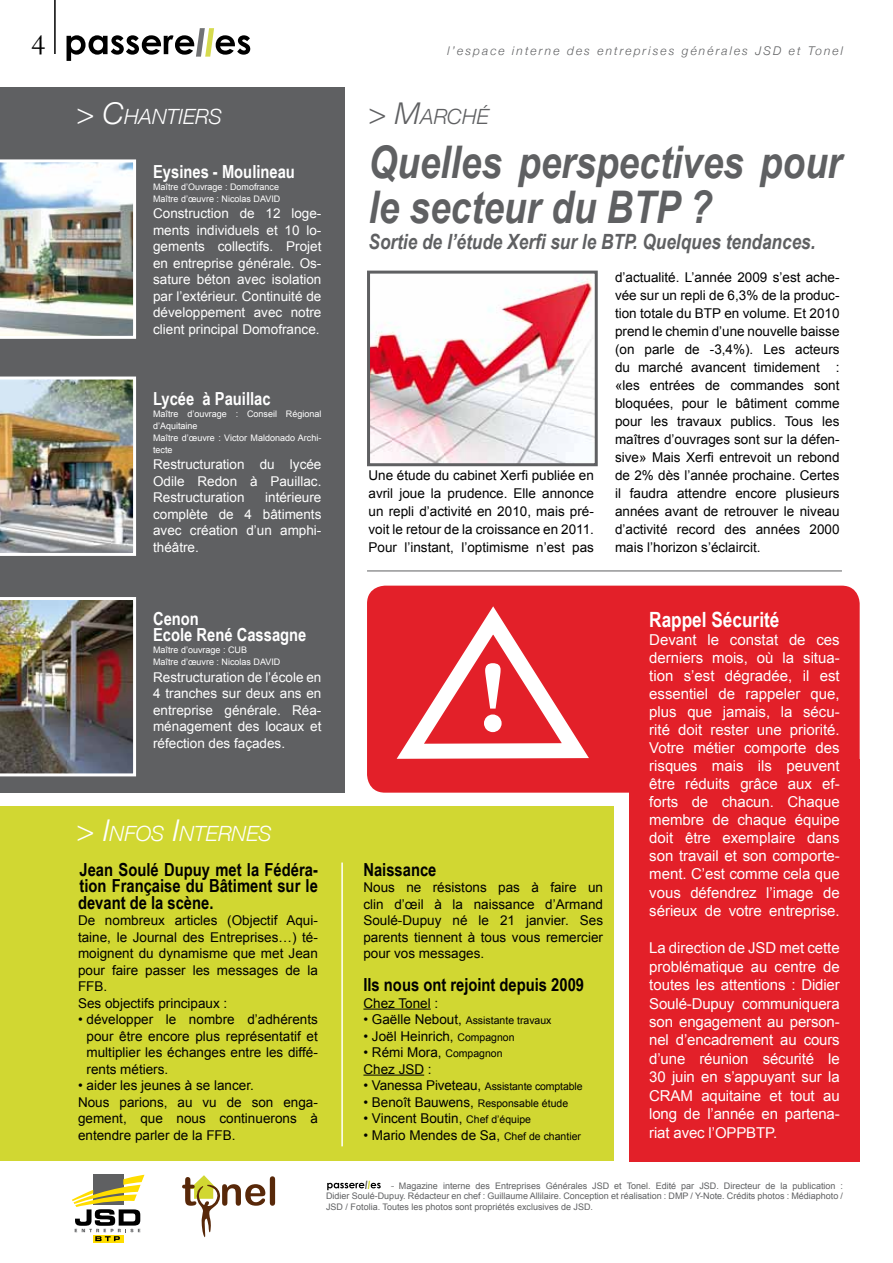
<style>
.page{position:relative;width:893px;height:1263px;background:#fff}
.page>*{position:absolute;margin:0;border:0;box-sizing:border-box;transform-origin:0 0}
.t1{font:italic 700 45px/45px "Arial Narrow";color:#5f6062}
.t2{font:30px "Garamond";color:#000}
.t3{font:italic 700 21px "Arial Narrow";color:#5f6062}
.t4{font:italic 300 21px "Helvetica Neue";color:#fff}
.t5{font:700 21px "Arial Narrow";color:#fff}
.t6{font:italic 300 21px "Helvetica Neue";color:#5f6062}
.t7{font:700 18px/16.5px "Arial Narrow";color:#000;text-align:justify}
.t8{font:700 18px/16.5px "Arial Narrow";color:#fff}
.t9{font:15px/18.1px "Arial";letter-spacing:-.005em;color:#fff;text-align:justify}
.t10{font:13.5px/18px "Arial";color:#000;text-align:justify}
.t11{font:13.5px/16.5px "Arial";color:#fff;text-align:justify}
.t12{font:italic 300 12px "Helvetica Neue";letter-spacing:.17em;color:#5f6062}
.t13{font:10.5px "Arial";color:#000}
.t14{font:9px/10.8px "Arial";color:#5f6062;text-align:justify}
.t15{font:9px/12px "Arial";color:#fff}
.s1{font-size:30px}
.s2{font-size:13.5px}
.s3{font-size:10.5px}
.s4{font-family:"Garamond";font-size:12px}
</style>
<div class="page">
<div style="left:367px;top:586px;width:493px;height:207px;background:#e32029;border-radius:18px"></div>
<div style="left:0;top:806px;width:613px;height:355px;background:#d1d732"></div>
<div style="left:0;top:87px;width:344px;height:706px;background:#5f6062"></div>
<hr style="left:54px;top:0;width:2px;height:54px;background:#000">
<hr style="left:363px;top:1008px;width:68px;height:1px;background:#000">
<hr style="left:363px;top:1074px;width:61px;height:1px;background:#000">
<img style="left:0;top:159px;width:136px;height:180px">
<img style="left:0;top:376px;width:136px;height:180px">
<img style="left:0;top:597px;width:136px;height:179px">
<img style="left:371px;top:279px;width:223px;height:183px">
<div style="left:367px;top:271px;width:231px;height:195px;border:3px solid #5f6062"></div>
<hr style="left:341px;top:862px;width:2px;height:284px;background:#fff">
<svg style="left:67px;top:28px;width:183px;height:33px"></svg>
<hr style="left:367px;top:570px;width:475px;height:1px;background:#5f6062">
<svg style="left:396px;top:606px;width:193px;height:153px"></svg>
<div style="left:629px;top:759px;width:231px;height:402px;background:#e32029"></div>
<div style="left:93px;top:1174px;width:30px;height:30px;background:#5f6062"></div>
<svg style="left:93px;top:1241px;width:30px;height:1px"></svg>
<svg style="left:72px;top:1175px;width:72px;height:66px"></svg>
<svg style="left:182px;top:1175px;width:93px;height:63px"></svg>
<svg style="left:327px;top:1181px;width:54px;height:9px"></svg>
<h2 class="t2" style="left:31px;top:26px;width:16px">4</h2>
<p class="t12" style="left:447px;top:43px;width:397px">l’espace interne des entreprises générales JSD et Tonel</p>
<h3 class="t4" style="left:77px;top:104px;width:147px"><span class="s1">&gt; C</span>HANTIERS</h3>
<h3 class="t6" style="left:369px;top:104px;width:122px"><span class="s1">&gt; M</span>ARCHÉ</h3>
<h1 class="t1" style="left:369px;top:138px;width:475px">Quelles perspectives pour le secteur du BTP ?</h1>
<h3 class="t3" style="left:369px;top:225px;width:449px">Sortie de l’étude Xerfi sur le BTP. Quelques tendances.</h3>
<h3 class="t8" style="left:153px;top:162px;width:143px">Eysines - Moulineau</h3>
<p class="t15" style="left:153px;top:181px;width:129px">Maître d’Ouvrage : Domofrance<br>Maître d’œuvre : Nicolas DAVID</p>
<p class="t11" style="left:153px;top:205px;width:170px">Construction de 12 loge&shy;ments individuels et 10 lo&shy;gements collectifs. Projet en entreprise générale. Os&shy;sature béton avec isolation par l’extérieur. Continuité de développement avec notre client principal Domofrance.</p>
<p class="t10" style="left:615px;top:268px;width:226px">d’actualité. L’année 2009 s’est ache&shy;vée sur un repli de 6,3% de la produc&shy;tion totale du BTP en volume. Et 2010 prend le chemin d’une nouvelle baisse (on parle de -3,4%). Les acteurs du marché avancent timidement : «les entrées de commandes sont bloquées, pour le bâtiment comme pour les travaux publics. Tous les maîtres d’ouvrages sont sur la défen&shy;sive» Mais Xerfi entrevoit un rebond de 2% dès l’année prochaine. Certes il faudra attendre encore plusieurs années avant de retrouver le niveau d’activité record des années 2000 mais l’horizon s’éclaircit.</p>
<h3 class="t8" style="left:153px;top:389px;width:119px">Lycée à Pauillac</h3>
<p class="t15" style="left:153px;top:408px;width:170px">Maître d’ouvrage : Conseil Régional d’Aquitaine<br>Maître d’œuvre : Victor Maldonado Archi&shy;tecte</p>
<p class="t11" style="left:153px;top:456px;width:170px">Restructuration du lycée Odile Redon à Pauillac.<br>Restructuration</p>
<p class="t10" style="left:369px;top:467px;width:227px">Une étude du cabinet Xerfi publiée en avril joue la prudence. Elle annonce un repli d’activité en 2010, mais pré&shy;voit le retour de la croissance en 2011.<br>Pour l’instant, l’optimisme n’est pas</p>
<p class="t11" style="left:153px;top:489px;width:170px;text-indent:112px">intérieure complète de 4 bâtiments avec création d’un amphi&shy;théâtre.</p>
<h3 class="t8" style="left:153px;top:609px;width:155px">Cenon<br>Ecole René Cassagne</h3>
<p class="t15" style="left:153px;top:644px;width:129px">Maître d’ouvrage : CUB<br>Maître d’œuvre : Nicolas DAVID</p>
<p class="t11" style="left:153px;top:669px;width:170px">Restructuration de l’école en 4 tranches sur deux ans en entreprise générale. Réa&shy;ménagement des locaux et réfection des façades.</p>
<h3 class="t4" style="left:77px;top:821px;width:197px"><span class="s1">&gt; I</span>NFOS <span class="s1">I</span>NTERNES</h3>
<h3 class="t7" style="left:78px;top:860px;width:241px">Jean Soulé Dupuy met la Fédéra&shy;tion Française du Bâtiment sur le devant de la scène.</h3>
<p class="t10" style="left:78px;top:912px;width:241px;line-height:16.5px;text-align:left">De nombreux articles (Objectif Aqui&shy;taine, le Journal des Entreprises…) té&shy;moignent du dynamisme que met Jean pour faire passer les messages de la<br>FFB.<br>Ses objectifs principaux :</p>
<p class="t10" style="left:87px;top:1011px;width:233px;line-height:16.5px;text-indent:-8px">• développer le nombre d’adhérents pour être encore plus représentatif et multiplier les échanges entre les diffé&shy;rents métiers.</p>
<p class="t10" style="left:78px;top:1077px;width:241px;line-height:16.5px;text-align:left">• aider les jeunes à se lancer.<br>Nous parions, au vu de son enga&shy;gement, que nous continuerons à entendre parler de la FFB.</p>
<h3 class="t7" style="left:363px;top:860px;width:75px">Naissance</h3>
<p class="t10" style="left:363px;top:879px;width:241px;line-height:16.5px">Nous ne résistons pas à faire un clin d’œil à la naissance d’Armand Soulé-Dupuy né le 21 janvier. Ses parents tiennent à tous vous remercier pour vos messages.</p>
<h3 class="t7" style="left:363px;top:976px;width:222px">Ils nous ont rejoint depuis 2009</h3>
<p class="t10" style="left:363px;top:994px;width:76px">Chez Tonel :</p>
<p class="t13" style="left:363px;top:1013px;width:190px"><span class="s2">• Gaëlle Nebout,</span> Assistante travaux</p>
<p class="t10" style="left:363px;top:1027px;width:153px">• Joël Heinrich, <span class="s3">Compagnon</span></p>
<p class="t10" style="left:363px;top:1044px;width:141px;line-height:16.5px">• Rémi Mora, <span class="s3">Compagnon<br></span>Chez JSD :</p>
<p class="t13" style="left:363px;top:1079px;width:221px"><span class="s2">• Vanessa Piveteau,</span> Assistante comptable</p>
<p class="t13" style="left:363px;top:1096px;width:206px"><span class="s2">• Benoît Bauwens,</span> Responsable étude</p>
<p class="t10" style="left:363px;top:1109px;width:169px">• Vincent Boutin, <span class="s3">Chef d’équipe</span></p>
<p class="t10" style="left:363px;top:1126px;width:219px">• Mario Mendes de Sa, <span class="s3">Chef de chantier</span></p>
<h3 class="t5" style="left:649px;top:604px;width:132px">Rappel Sécurité</h3>
<p class="t9" style="left:649px;top:631px;width:192px">Devant le constat de ces derniers mois, où la situa&shy;tion s’est dégradée, il est essentiel de rappeler que, plus que jamais, la sécu&shy;rité doit rester une priorité.<br>Votre métier comporte des risques mais ils peuvent être réduits grâce aux ef&shy;forts de chacun. Chaque membre de chaque équipe doit être exemplaire dans son travail et son comporte&shy;ment. C’est comme cela que vous défendrez l’image de sérieux de votre entreprise.</p>
<p class="t9" style="left:649px;top:939px;width:192px">La direction de JSD met cette problématique au centre de toutes les attentions : Didier Soulé-Dupuy communiquera son engagement au person&shy;nel d’encadrement au cours d’une réunion sécurité le 30 juin en s’appuyant sur la CRAM aquitaine et tout au long de l’année en partena&shy;riat avec l’OPPBTP.</p>
<p class="t14" style="left:326px;top:1180px;width:518px;text-indent:65px"><span class="s4">-</span> Magazine interne des Entreprises Générales JSD et Tonel. Edité par JSD. Directeur de la publication :<br>Didier Soulé-Dupuy. Rédacteur en chef : Guillaume Allilaire. Conception et réalisation : DMP / Y-Note. Crédits photos : Médiaphoto / JSD / Fotolia. Toutes les photos sont propriétés exclusives de JSD.</p>
</div>
